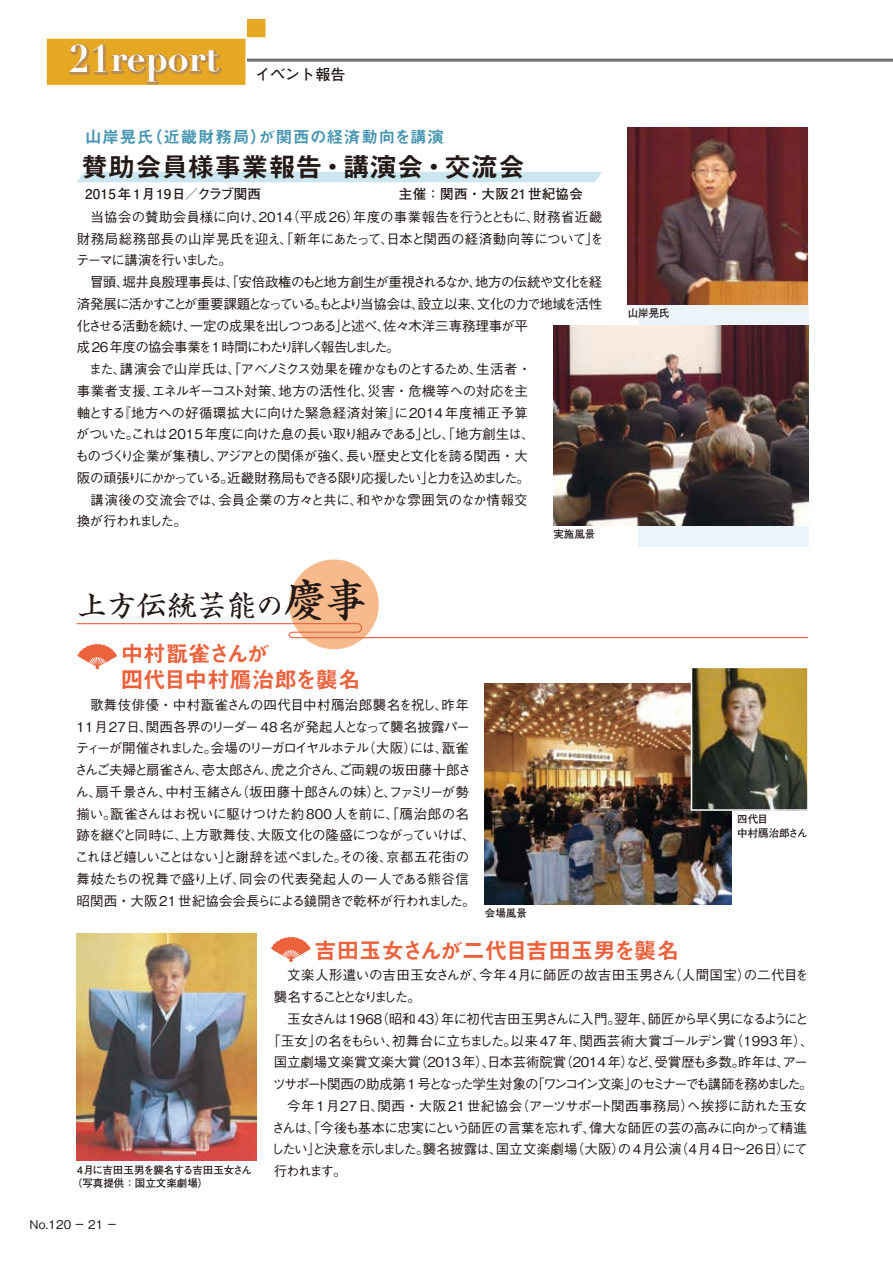
<style>
.page{position:relative;width:893px;height:1263px;background:#fff}
.page>*{position:absolute;margin:0;border:0;box-sizing:border-box;transform-origin:0 0}
.t1{font:45px "Sei Kai CB1 Pr 5";color:#231916}
.t2{font:700 37.5px "Didot";color:#fff}
.t3{font:30px "Sei Kai CB1 Pr 5";color:#231916}
.t4{font:27px "Midashi Go Pro MB31";color:#231916}
.t5{font:22.5px/25.5px "Midashi Go Pro MB31";color:#eb623c}
.t6{font:16.5px "Midashi Go Pro MB31";letter-spacing:.05em;color:#4796b2}
.t7{font:700 15px "Futo Go B101 Pro";color:#231916}
.t8{font:500 13.5px/21.8px "Gothic BBB Pro";letter-spacing:-.04em;color:#231916;text-align:justify}
.t9{font:500 13.5px/21.8px "Gothic BBB Pro";color:#231916}
.t10{font:500 13.5px "Gothic BBB Pro";letter-spacing:-.135em;color:#231916}
.t11{font:500 13.5px "Gothic BBB Pro";letter-spacing:.03em;color:#231916}
.t12{font:500 13.5px "Gothic BBB Pro";letter-spacing:-.075em;color:#231916}
.t13{font:500 13.5px "Gothic BBB Pro";letter-spacing:-.01em;color:#231916}
.t14{font:500 13.5px "Gothic BBB Pro";letter-spacing:-.02em;color:#231916}
.t15{font:500 13.5px "Gothic BBB Pro";letter-spacing:.01em;color:#231916}
.t16{font:500 13.5px "Gothic BBB Pro";letter-spacing:-.09em;color:#231916}
.t17{font:700 13.5px "Futo Go B101 Pro";letter-spacing:.02em;color:#231916}
.t18{font:500 13.5px "Gothic BBB Pro";letter-spacing:-.07em;color:#231916}
.t19{font:500 13.5px "Gothic BBB Pro";letter-spacing:-.16em;color:#231916}
.t20{font:500 13.5px "Gothic BBB Pro";letter-spacing:-.095em;color:#231916}
.t21{font:500 12px "Gothic BBB Pro";color:#231916}
.t22{font:700 10.5px/13.5px "Futo Go B101 Pro";color:#231916}
</style>
<div class="page">
<div style="left:638px;top:128px;width:170px;height:418px;background:#ecf4f9"></div>
<div style="left:77px;top:172px;width:525px;height:10px;background:#cbe6ef"></div>
<img style="left:628px;top:128px;width:180px;height:177px">
<img style="left:553px;top:326px;width:255px;height:199px">
<div style="left:289px;top:559px;width:90px;height:90px;background:#f7ba8c;border-radius:50%"></div>
<img style="left:485px;top:683px;width:247px;height:221px">
<img style="left:77px;top:934px;width:180px;height:226px">
<svg style="left:76px;top:623px;width:732px;height:46px"></svg>
<svg style="left:271px;top:937px;width:40px;height:25px"></svg>
<img style="left:694px;top:670px;width:112px;height:138px">
<div style="left:691px;top:667px;width:118px;height:144px;border:2px solid #fff"></div>
<hr style="left:240px;top:59px;width:653px;height:3px;background:#727272">
<div style="left:46px;top:38px;width:200px;height:48px;background:#e6a723"></div>
<div style="left:45px;top:37px;width:202px;height:49px;border:2px solid #fff"></div>
<div style="left:246px;top:18px;width:20px;height:20px;background:#e6a723"></div>
<div style="left:245px;top:18px;width:22px;height:21px;border:2px solid #fff"></div>
<svg style="left:68px;top:44px;width:156px;height:42px"></svg>
<h2 class="t2" style="left:69px;top:34px;width:152px">21report</h2>
<p class="t7" style="left:255px;top:63px;width:91px">イベント報告</p>
<p class="t6" style="left:85px;top:123px;width:360px">山岸晃氏（近畿財務局）が関西の経済動向を講演</p>
<h3 class="t4" style="left:81px;top:145px;width:445px">賛助会員様事業報告・講演会・交流会</h3>
<p class="t17" style="left:85px;top:183px;width:499px">2015年1月19日／クラブ関西　　　　　　　　　　主催：関西・大阪21世紀協会</p>
<p class="t8" style="left:76px;top:204px;width:529px;text-indent:14px">当協会の賛助会員様に向け、2014（平成26）年度の事業報告を行うとともに、財務省近畿財務局総務部長の山岸晃氏を迎え、「新年にあたって、日本と関西の経済動向等について」をテーマに講演を行いました。</p>
<p class="t8" style="left:90px;top:269px;width:514px">冒頭、堀井良殷理事長は、「安倍政権のもと地方創生が重視されるなか、地方の伝統や文化を経</p>
<p class="t16" style="left:77px;top:293px;width:527px">済発展に活かすことが重要課題となっている。もとより当協会は、設立以来、文化の力で地域を活性</p>
<p class="t12" style="left:77px;top:315px;width:452px">化させる活動を続け、一定の成果を出しつつある」と述べ、佐々木洋三専務理事が平</p>
<p class="t19" style="left:77px;top:336px;width:324px">成 26 年度の協会事業を1 時間にわたり詳しく報告しました。</p>
<p class="t12" style="left:89px;top:358px;width:444px">また、講演会で山岸氏は、「アベノミクス効果を確かなものとするため、生活者・</p>
<p class="t9" style="left:77px;top:378px;width:452px">事業者支援、エネルギーコスト対策、地方の活性化、災害・危機等への対応を主</p>
<p class="t11" style="left:77px;top:402px;width:452px">軸とする『地方への好循環拡大に向けた緊急経済対策』に2014年度補正予算</p>
<p class="t8" style="left:76px;top:422px;width:460px">がついた。これは2015 年度に向けた息の長い取り組みである」とし、「地方創生は、</p>
<p class="t18" style="left:75px;top:445px;width:454px">ものづくり企業が集積し、アジアとの関係が強く、長い歴史と文化を誇る関西・大</p>
<p class="t10" style="left:77px;top:467px;width:455px">阪の頑張りにかかっている。近畿財務局もできる限り応援したい」と力を込めました。</p>
<p class="t9" style="left:90px;top:487px;width:439px">講演後の交流会では、会員企業の方々と共に、和やかな雰囲気のなか情報交</p>
<p class="t20" style="left:77px;top:510px;width:111px">換が行われました。</p>
<p class="t22" style="left:553px;top:526px;width:43px">実施風景</p>
<p class="t22" style="left:628px;top:305px;width:43px">山岸晃氏</p>
<h1 class="t1" style="left:283px;top:564px;width:87px">慶事</h1>
<h3 class="t3" style="left:77px;top:582px;width:209px">上方伝統芸能の</h3>
<h3 class="t5" style="left:121px;top:638px;width:241px">中村翫雀さんが<br>四代目中村鴈治郎を襲名</h3>
<p class="t8" style="left:74px;top:692px;width:403px;text-align:left;text-indent:16px">歌舞伎俳優・中村翫雀さんの四代目中村鴈治郎襲名を祝し、昨年11月27日、関西各界のリーダー48名が発起人となって襲名披露パーティーが開催されました。会場のリーガロイヤルホテル（大阪）には、翫雀さんご夫婦と扇雀さん、壱太郎さん、虎之介さん、ご両親の坂田藤十郎さん、扇千景さん、中村玉緒さん（坂田藤十郎さんの妹）と、ファミリーが勢揃い。翫雀さんはお祝いに駆けつけた約 800 人を前に、「鴈治郎の名跡を継ぐと同時に、上方歌舞伎、大阪文化の隆盛につながっていけば、これほど嬉しいことはない」と謝辞を述べました。その後、京都五花街の舞妓たちの祝舞で盛り上げ、同会の代表発起人の一人である熊谷信昭関西・大阪21世紀協会会長らによる鏡開きで乾杯が行われました。</p>
<h3 class="t5" style="left:314px;top:935px;width:366px">吉田玉女さんが二代目吉田玉男を襲名</h3>
<p class="t9" style="left:274px;top:963px;width:536px;text-indent:14px">文楽人形遣いの吉田玉女さんが、今年4月に師匠の故吉田玉男さん（人間国宝）の二代目を襲名することとなりました。</p>
<p class="t8" style="left:287px;top:1006px;width:523px">玉女さんは1968（昭和 43）年に初代吉田玉男さんに入門。翌年、師匠から早く男になるようにと</p>
<p class="t14" style="left:267px;top:1030px;width:548px">「玉女」の名をもらい、初舞台に立ちました。以来 47 年、関西芸術大賞ゴールデン賞（1993 年）、</p>
<p class="t13" style="left:274px;top:1051px;width:536px">国立劇場文楽賞文楽大賞（2013年）、日本芸術院賞（2014年）など、受賞歴も多数。昨年は、アー</p>
<p class="t10" style="left:272px;top:1073px;width:542px">ツサポート関西の助成第 1 号となった学生対象の「ワンコイン文楽」のセミナーでも講師を務めました。</p>
<p class="t11" style="left:287px;top:1095px;width:521px">今年1月27日、関西・大阪21世紀協会（アーツサポート関西事務局）へ挨拶に訪れた玉女</p>
<p class="t8" style="left:272px;top:1115px;width:537px">さんは、「今後も基本に忠実にという師匠の言葉を忘れず、偉大な師匠の芸の高みに向かって精進</p>
<p class="t15" style="left:271px;top:1138px;width:538px">したい」と決意を示しました。襲名披露は、国立文楽劇場（大阪）の4月公演（4月4日～26日）にて</p>
<p class="t8" style="left:274px;top:1158px;width:74px">行われます。</p>
<p class="t22" style="left:737px;top:811px;width:72px">四代目<br>中村鴈治郎さん</p>
<p class="t22" style="left:485px;top:905px;width:43px">会場風景</p>
<p class="t22" style="left:72px;top:1161px;width:182px;text-indent:5px">4月に吉田玉男を襲名する吉田玉女さん（写真提供：国立文楽劇場）</p>
<p class="t21" style="left:30px;top:1215px;width:88px">No.120 一 21 一</p>
</div>
